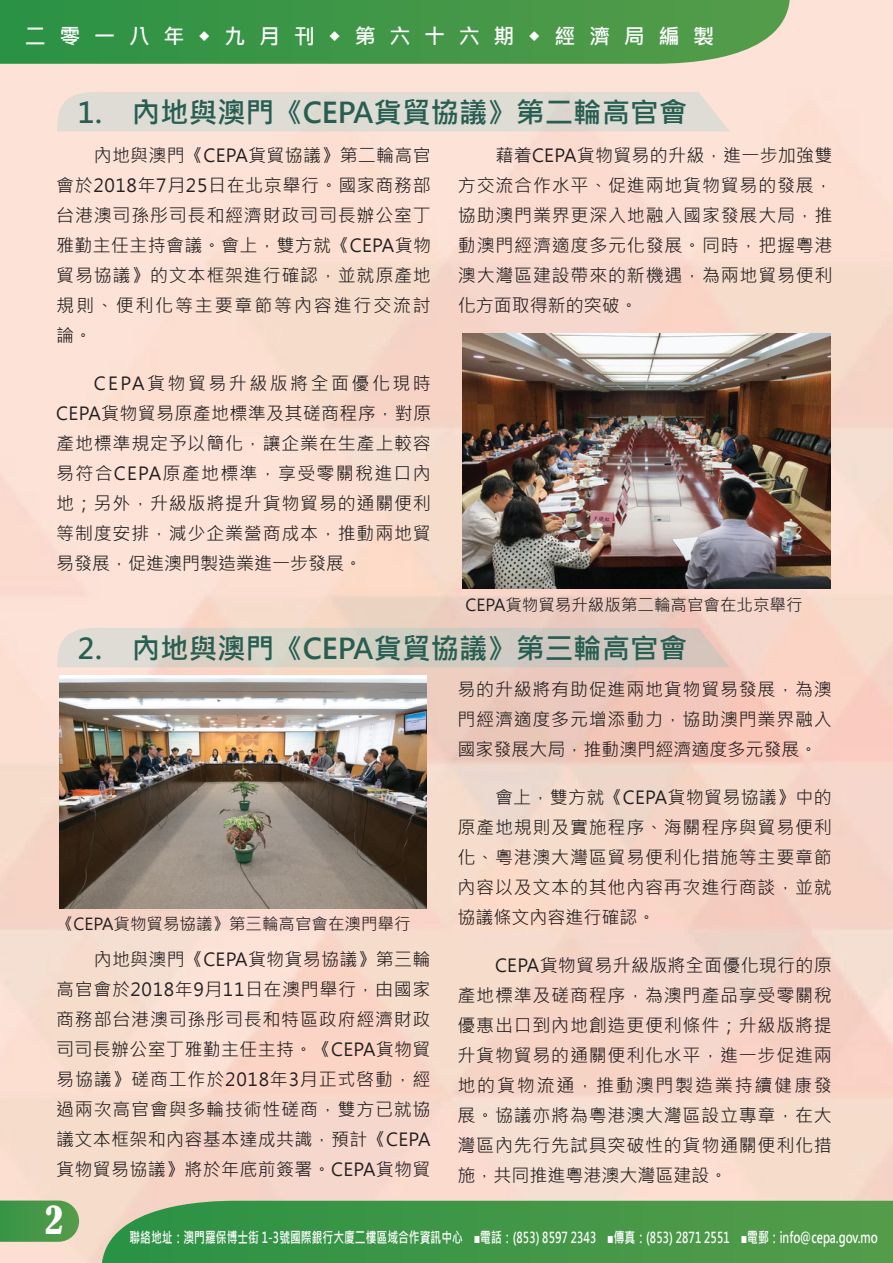
<style>
.page{position:relative;width:893px;height:1263px;background:#fff}
.page>*{position:absolute;margin:0;border:0;box-sizing:border-box;transform-origin:0 0}
.t1{font:condensed 36.15px "Bernard";color:#fff}
.t2{font:700 28.5px "Microsoft Jheng Hei";color:#275e51}
.t3{font:700 21px "Microsoft Jheng Hei";letter-spacing:.65em;color:#fff}
.t4{font:18px/30px "Microsoft Jheng Hei";letter-spacing:.04em;color:#231f20;text-align:justify}
.t5{font:16.5px "Microsoft Jheng Hei";color:#231f20}
.t6{font:700 15px "Microsoft Jheng Hei";color:#fff;scale:.72 1}
</style>
<div class="page">
<img style="left:0;top:0;width:893px;height:1263px">
<svg style="left:0;top:0;width:790px;height:64px;background:#46994c"></svg>
<svg style="left:102px;top:1201px;width:791px;height:62px;background:#46984b"></svg>
<svg style="left:0;top:1200px;width:79px;height:42px;background:#519c51"></svg>
<div style="left:57px;top:92px;width:673px;height:39px;background:#dedcd4"></div>
<img style="left:463px;top:333px;width:367px;height:255px">
<svg style="left:57px;top:628px;width:673px;height:39px;background:#d6cfc5"></svg>
<img style="left:59px;top:675px;width:368px;height:234px">
<p class="t3" style="left:25px;top:23px;width:691px">二零一八年◆九月刊◆第六十六期◆經濟局編製</p>
<h2 class="t2" style="left:78px;top:95px;width:611px">1. 內地與澳門《CEPA貨貿協議》第二輪高官會</h2>
<p class="t4" style="left:56px;top:140px;width:376px;text-indent:37px">內地與澳門《CEPA貨貿協議》第二輪高官會於2018年7月25日在北京舉行。國家商務部台港澳司孫彤司長和經濟財政司司長辦公室丁雅勤主任主持會議。會上，雙方就《CEPA貨物貿易協議》的文本框架進行確認，並就原產地規則、便利化等主要章節等內容進行交流討論。</p>
<p class="t4" style="left:56px;top:368px;width:376px;text-indent:37px">CEPA貨物貿易升級版將全面優化現時CEPA貨物貿易原產地標準及其磋商程序，對原產地標準規定予以簡化，讓企業在生產上較容易符合CEPA原產地標準，享受零關稅進口內地；另外，升級版將提升貨物貿易的通關便利等制度安排，減少企業營商成本，推動兩地貿易發展，促進澳門製造業進一步發展。</p>
<p class="t4" style="left:458px;top:140px;width:376px;text-indent:37px">藉着CEPA貨物貿易的升級，進一步加強雙方交流合作水平、促進兩地貨物貿易的發展，協助澳門業界更深入地融入國家發展大局，推動澳門經濟適度多元化發展。同時，把握粵港澳大灣區建設帶來的新機遇，為兩地貿易便利化方面取得新的突破。</p>
<p class="t5" style="left:465px;top:594px;width:338px">CEPA貨物貿易升級版第二輪高官會在北京舉行</p>
<h2 class="t2" style="left:78px;top:631px;width:611px">2. 內地與澳門《CEPA貨貿協議》第三輪高官會</h2>
<p class="t5" style="left:57px;top:913px;width:355px">《CEPA貨物貿易協議》第三輪高官會在澳門舉行</p>
<p class="t4" style="left:56px;top:944px;width:376px;text-indent:37px">內地與澳門《CEPA貨物貨易協議》第三輪高官會於2018年9月11日在澳門舉行，由國家商務部台港澳司孫彤司長和特區政府經濟財政司司長辦公室丁雅勤主任主持。《CEPA貨物貿易協議》磋商工作於2018年3月正式啓動，經過兩次高官會與多輪技術性磋商，雙方已就協議文本框架和內容基本達成共識，預計《CEPA貨物貿易協議》將於年底前簽署。CEPA貨物貿</p>
<p class="t4" style="left:457px;top:674px;width:376px">易的升級將有助促進兩地貨物貿易發展，為澳門經濟適度多元增添動力，協助澳門業界融入國家發展大局，推動澳門經濟適度多元發展。</p>
<p class="t4" style="left:457px;top:782px;width:376px;text-indent:37px">會上，雙方就《CEPA貨物貿易協議》中的原產地規則及實施程序、海關程序與貿易便利化、粵港澳大灣區貿易便利化措施等主要章節內容以及文本的其他內容再次進行商談，並就協議條文內容進行確認。</p>
<p class="t4" style="left:457px;top:950px;width:376px;text-indent:37px">CEPA貨物貿易升級版將全面優化現行的原產地標準及磋商程序，為澳門產品享受零關稅優惠出口到內地創造更便利條件；升級版將提升貨物貿易的通關便利化水平，進一步促進兩地的貨物流通，推動澳門製造業持續健康發展。協議亦將為粵港澳大灣區設立專章，在大灣區內先行先試具突破性的貨物通關便利化措施，共同推進粵港澳大灣區建設。</p>
<h1 class="t1" style="left:45px;top:1199px;width:19px">2</h1>
<p class="t6" style="left:129px;top:1228px;width:1041px">聯絡地址：澳門羅保博士街 1-3號國際銀行大廈二樓區域合作資訊中心　■電話：(853) 8597 2343　■傳真：(853) 2871 2551　■電郵：info@cepa.gov.mo</p>
</div>
